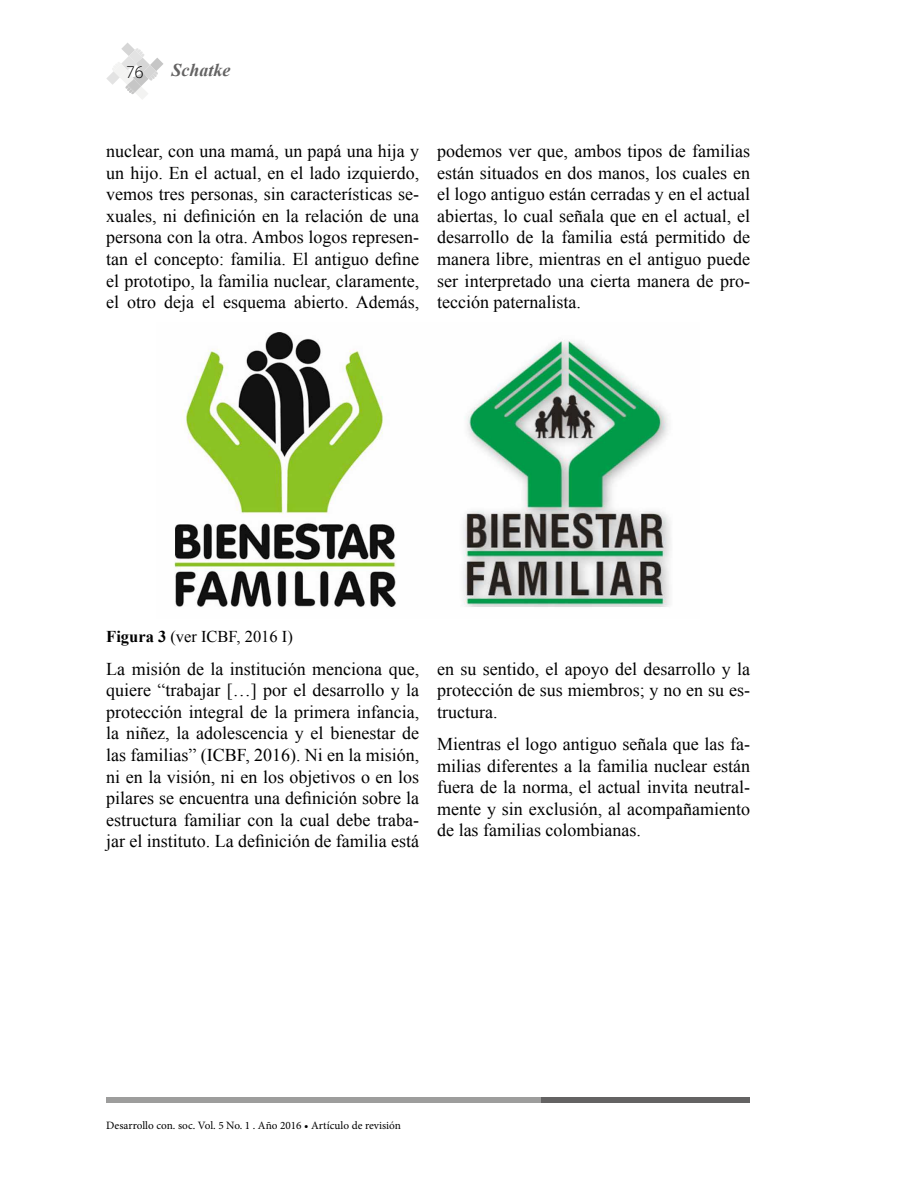
<style>
.page{position:relative;width:918px;height:1188px;background:#fff}
.page>*{position:absolute;margin:0;border:0;box-sizing:border-box;transform-origin:0 0}
.t1{font:18px/21.6px "Times New Roman";color:#000;text-align:justify}
.t2{font:italic 700 18px "Times New Roman";color:#646363}
.t3{font:300 18px "Myriad Pro";color:#000}
.t4{font:16.5px "Times New Roman";color:#000}
.t5{font:11.25px "Minion Pro";color:#000}
.s1{font-weight:700}
</style>
<div class="page">
<div style="left:106px;top:1097px;width:644px;height:6px;background:#9d9d9c"></div>
<div style="left:542px;top:1097px;width:208px;height:6px;background:#646363"></div>
<svg style="left:106px;top:43px;width:58px;height:56px"></svg>
<img style="left:174px;top:332px;width:497px;height:275px">
<p class="t3" style="left:126px;top:62px;width:19px">76</p>
<p class="t2" style="left:171px;top:57px;width:61px">Schatke</p>
<p class="t1" style="left:106px;top:140px;width:314px">nuclear, con una mamá, un papá una hija y un hijo. En el actual, en el lado izquierdo, vemos tres personas, sin características se&shy;xuales, ni definición en la relación de una persona con la otra. Ambos logos represen&shy;tan el concepto: familia. El antiguo define el prototipo, la familia nuclear, claramente, el otro deja el esquema abierto. Además,</p>
<p class="t1" style="left:437px;top:140px;width:314px">podemos ver que, ambos tipos de familias están situados en dos manos, los cuales en el logo antiguo están cerradas y en el actual abiertas, lo cual señala que en el actual, el desarrollo de la familia está permitido de manera libre, mientras en el antiguo puede ser interpretado una cierta manera de pro&shy;tección paternalista.</p>
<p class="t4" style="left:106px;top:626px;width:188px"><span class="s1">Figura 3</span> (ver ICBF, 2016 I)</p>
<p class="t1" style="left:106px;top:658px;width:314px">La misión de la institución menciona que, quiere “trabajar […] por el desarrollo y la protección integral de la primera infancia, la niñez, la adolescencia y el bienestar de las familias” (ICBF, 2016). Ni en la misión, ni en la visión, ni en los objetivos o en los pilares se encuentra una definición sobre la estructura familiar con la cual debe traba&shy;jar el instituto. La definición de familia está</p>
<p class="t1" style="left:437px;top:658px;width:314px">en su sentido, el apoyo del desarrollo y la protección de sus miembros; y no en su es&shy;tructura.</p>
<p class="t1" style="left:437px;top:733px;width:314px">Mientras el logo antiguo señala que las fa&shy;milias diferentes a la familia nuclear están fuera de la norma, el actual invita neutral&shy;mente y sin exclusión, al acompañamiento de las familias colombianas.</p>
<p class="t5" style="left:106px;top:1118px;width:296px">Desarrollo con. soc. Vol. 5 No. 1 . Año 2016 • Artículo de revisión</p>
</div>
